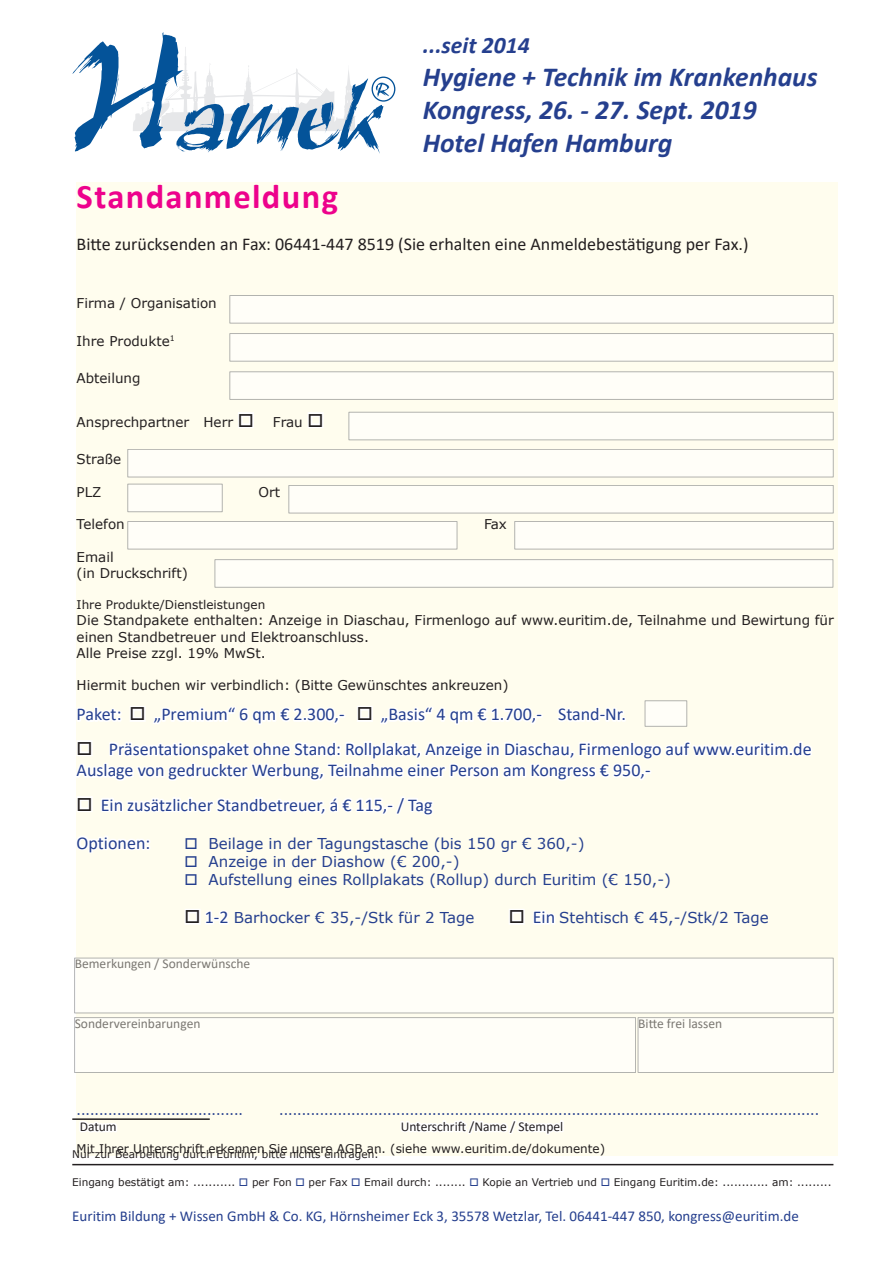
<style>
.page{position:relative;width:893px;height:1263px;background:#fff}
.page>*{position:absolute;margin:0;border:0;box-sizing:border-box;transform-origin:0 0}
.t1{font:700 34.5px "Calibri";letter-spacing:.04em;color:#ed028c}
.t2{font:italic 700 27.6px/33px "Calibri";color:#253f8e}
.t3{font:italic 700 23.55px "Calibri";color:#253f8e}
.t4{font:18px/21.6px "Calibri";color:#253f8e}
.t5{font:18px "Times New Roman";color:#253f8e}
.t6{font:18px "Calibri";color:#231f20}
.t7{font:15px "Verdana";color:#253f8e}
.t8{font:15px "Calibri";color:#253f8e}
.t9{font:13.5px/16.2px "Verdana";color:#231f20}
.t10{font:13.5px "Calibri";color:#231f20}
.t11{font:12px "Verdana";color:#231f20}
.t12{font:10.5px "Verdana";color:#231f20}
.s1{color:#231f20}
.s2{font-family:"Calibri";font-size:18px}
.s3{color:#253f8e}
</style>
<div class="page">
<div style="left:77px;top:182px;width:761px;height:973px;background:#fffdee"></div>
<svg style="left:238px;top:412px;width:16px;height:16px"></svg>
<svg style="left:308px;top:412px;width:15px;height:16px"></svg>
<svg style="left:76px;top:697px;width:736px;height:158px"></svg>
<svg style="left:185px;top:909px;width:44px;height:16px"></svg>
<svg style="left:509px;top:909px;width:46px;height:16px"></svg>
<svg style="left:79px;top:1121px;width:38px;height:11px"></svg>
<svg style="left:400px;top:1120px;width:164px;height:15px"></svg>
<div style="left:230px;top:295px;width:603px;height:28px;background:#fffef8;border:1px solid #808285"></div>
<div style="left:230px;top:333px;width:603px;height:28px;background:#fffef8;border:1px solid #808285"></div>
<div style="left:230px;top:372px;width:603px;height:28px;background:#fffef8;border:1px solid #808285"></div>
<div style="left:349px;top:412px;width:484px;height:28px;background:#fffef8"></div>
<div style="left:128px;top:449px;width:705px;height:28px;background:#fffef8"></div>
<div style="left:289px;top:485px;width:544px;height:28px;background:#fffef8;border:1px solid #808285"></div>
<div style="left:514px;top:521px;width:319px;height:28px;background:#fffef8;border:1px solid #808285"></div>
<div style="left:128px;top:521px;width:329px;height:28px;background:#fffef8;border:1px solid #808285"></div>
<div style="left:215px;top:559px;width:618px;height:28px;background:#fffef8"></div>
<div style="left:75px;top:958px;width:758px;height:55px;background:#fffef8"></div>
<svg style="left:74px;top:948px;width:180px;height:10px"></svg>
<div style="left:128px;top:484px;width:94px;height:28px;background:#fffef8"></div>
<div style="left:645px;top:700px;width:42px;height:27px;background:linear-gradient(to right,#fffef8,#fffef8)"></div>
<div style="left:75px;top:1017px;width:560px;height:55px;background:#fffef8"></div>
<svg style="left:74px;top:1007px;width:128px;height:10px"></svg>
<div style="left:74px;top:1017px;width:562px;height:56px;border:1px solid #808285"></div>
<div style="left:638px;top:1017px;width:195px;height:55px;background:#fffef8"></div>
<svg style="left:633px;top:1017px;width:5px;height:15px"></svg>
<div style="left:638px;top:1017px;width:195px;height:56px;border:1px solid #808285"></div>
<hr style="left:72px;top:1118px;width:138px;height:2px;background:#231f20">
<hr style="left:72px;top:1164px;width:761px;height:1px;background:#231f20">
<svg style="left:72px;top:32px;width:323px;height:122px"></svg>
<h3 class="t3" style="left:423px;top:29px;width:109px">...seit 2014</h3>
<h2 class="t2" style="left:423px;top:59px;width:396px">Hygiene + Technik im Krankenhaus<br>Kongress, 26. - 27. Sept. 2019<br>Hotel Hafen Hamburg</h2>
<h1 class="t1" style="left:77px;top:172px;width:263px">Standanmeldung</h1>
<h3 class="t6" style="left:77px;top:231px;width:673px">Bitte zurücksenden an Fax: 06441-447 8519 (Sie erhalten eine Anmeldebestätigung per Fax.)</h3>
<p class="t9" style="left:77px;top:295px;width:142px">Firma / Organisation</p>
<p class="t9" style="left:77px;top:332px;width:100px">Ihre Produkte<sup>1</sup></p>
<p class="t9" style="left:77px;top:370px;width:65px">Abteilung</p>
<p class="t9" style="left:77px;top:413px;width:179px">Ansprechpartner Herr □</p>
<p class="t9" style="left:273px;top:413px;width:52px">Frau □</p>
<p class="t9" style="left:77px;top:451px;width:46px">Straße</p>
<p class="t9" style="left:77px;top:484px;width:26px">PLZ</p>
<p class="t9" style="left:258px;top:484px;width:23px">Ort</p>
<p class="t9" style="left:77px;top:516px;width:50px">Telefon</p>
<p class="t9" style="left:484px;top:516px;width:24px">Fax</p>
<p class="t9" style="left:77px;top:548px;width:113px">Email<br>(in Druckschrift)</p>
<p class="t11" style="left:77px;top:597px;width:190px">Ihre Produkte/Dienstleistungen</p>
<p class="t9" style="left:77px;top:612px;width:759px">Die Standpakete enthalten: Anzeige in Diaschau, Firmenlogo auf www.euritim.de, Teilnahme und Bewirtung für einen Standbetreuer und Elektroanschluss.<br>Alle Preise zzgl. 19% MwSt.</p>
<p class="t9" style="left:77px;top:677px;width:433px">Hiermit buchen wir verbindlich: (Bitte Gewünschtes ankreuzen)</p>
<h3 class="t4" style="left:77px;top:703px;width:551px">Paket: <span class="s1">□</span> „Premium“ 6 qm € 2.300,- <span class="s1">□</span> „Basis“ 4 qm € 1.700,- Stand-Nr.</h3>
<h3 class="t4" style="left:77px;top:737px;width:737px"><span class="s1">□</span> Präsentationspaket ohne Stand: Rollplakat, Anzeige in Diaschau, Firmenlogo auf www.euritim.de<br>Auslage von gedruckter Werbung, Teilnahme einer Person am Kongress € 950,-</h3>
<h3 class="t4" style="left:77px;top:785px;width:357px;line-height:38px"><span class="s1">□</span> Ein zusätzlicher Standbetreuer, á € 115,- / Tag<br>Optionen:</h3>
<p class="t7" style="left:185px;top:833px;width:401px">□ Beilage in der Tagungstasche (bis 150 gr € 360,-)</p>
<p class="t7" style="left:185px;top:851px;width:276px">□ Anzeige in der Diashow (€ 200,-)</p>
<p class="t7" style="left:185px;top:869px;width:488px">□ Aufstellung eines Rollplakats (Rollup) durch Euritim (€ 150,-)</p>
<p class="t7" style="left:185px;top:907px;width:291px"><span class="s1">□</span> <span class="s2">1-2</span> Barhocker € 35,-/Stk für 2 Tage</p>
<p class="t7" style="left:509px;top:907px;width:262px"><span class="s1">□</span> <span class="s2">Ein</span> Stehtisch € 45,-/Stk/2 Tage</p>
<p class="t10" style="left:75px;top:954px;width:177px">Bemerkungen / Sonderwünsche</p>
<p class="t10" style="left:75px;top:1014px;width:127px">Sondervereinbarungen</p>
<p class="t10" style="left:638px;top:1014px;width:86px">Bitte frei lassen</p>
<h3 class="t5" style="left:77px;top:1096px;width:168px">.....................................</h3>
<h3 class="t5" style="left:279px;top:1096px;width:542px">........................................................................................................................</h3>
<p class="t10" style="left:80px;top:1117px;width:39px">Datum</p>
<p class="t10" style="left:401px;top:1117px;width:164px">Unterschrift /Name / Stempel</p>
<p class="t11" style="left:77px;top:1140px;width:530px">Mit Ihrer Unterschrift erkennen Sie unsere AGB an. (siehe www.euritim.de/dokumente)</p>
<p class="t12" style="left:72px;top:1147px;width:308px">Nur zur Bearbeitung durch Euritim, bitte nichts eintragen:</p>
<p class="t12" style="left:72px;top:1175px;width:761px">Eingang bestätigt am: ........... <span class="s3">□</span> per Fon <span class="s3">□</span> per Fax <span class="s3">□</span> Email durch: ........ <span class="s3">□</span> Kopie an Vertrieb und <span class="s3">□</span> Eingang Euritim.de: ............ am: .........</p>
<p class="t8" style="left:72px;top:1206px;width:728px">Euritim Bildung + Wissen GmbH &amp; Co. KG, Hörnsheimer Eck 3, 35578 Wetzlar, Tel. 06441-447 850, kongress@euritim.de</p>
</div>
